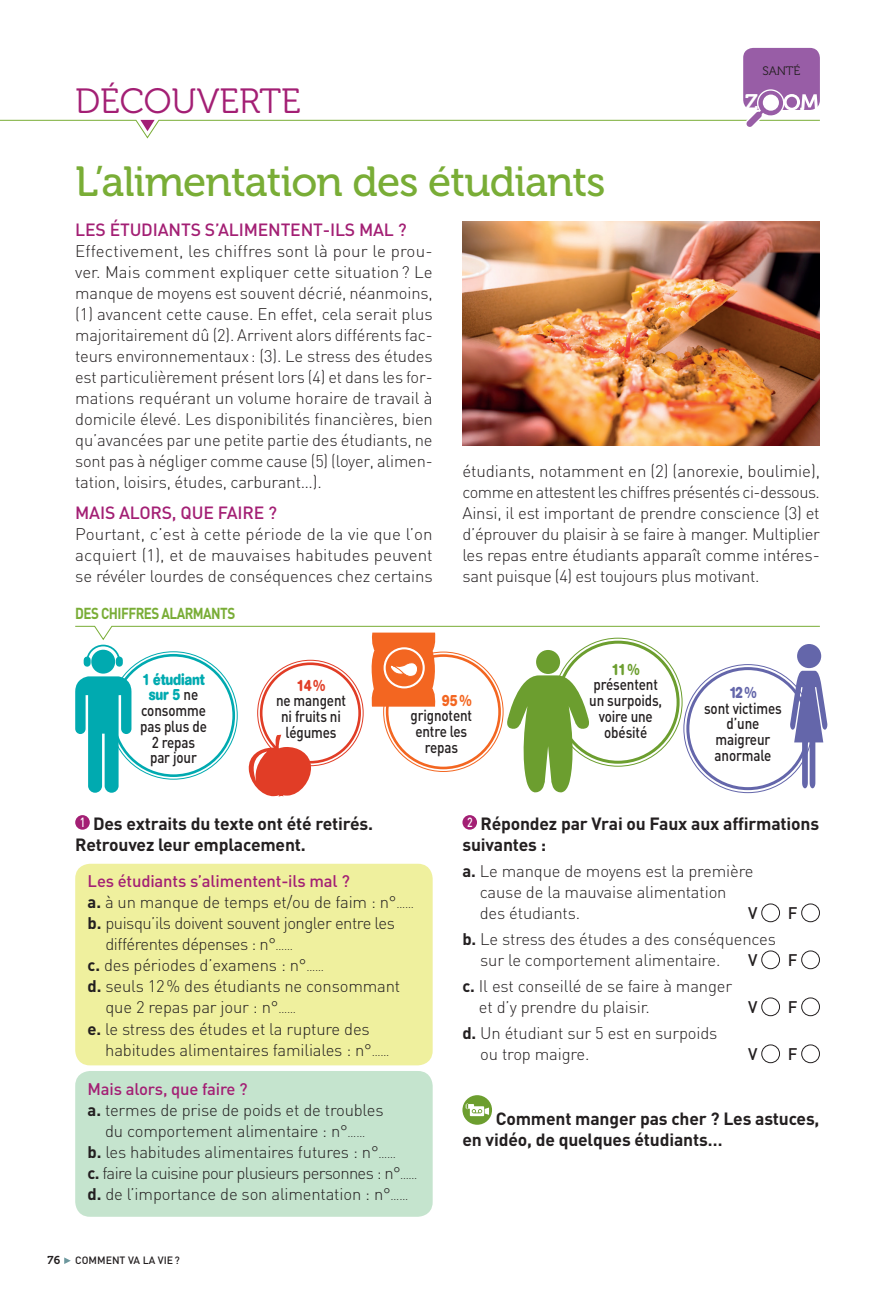
<style>
.page{position:relative;width:893px;height:1289px;background:#fff}
.page>*{position:absolute;margin:0;border:0;box-sizing:border-box;transform-origin:0 0}
.t1{font:42px "Museo 500";letter-spacing:-.02em;color:#79ad36}
.t2{font:35px "Museo 300";color:#a31f74}
.t3{font:22.4px "Museo 700";color:#fff}
.t4{font:700 17.5px/21px "DIN";letter-spacing:-.01em;color:#231f20}
.t5{font:500 17.5px "DIN";letter-spacing:-.01em;color:#a31f74}
.t6{font:300 16.62px/21px "DIN";letter-spacing:-.01em;color:#231f20}
.t7{font:300 16.62px "DIN";letter-spacing:-.03em;color:#231f20}
.t8{font:500 16.62px "DIN";letter-spacing:-.01em;color:#a31f74}
.t9{font:300 16.62px "DIN";letter-spacing:-.04em;color:#231f20}
.t10{font:500 16.62px "DIN";color:#231f20}
.t11{font:500 15.75px/15.8px "DIN";letter-spacing:-.01em;color:#231f20;text-align:center;scale:.85 1}
.t12{font:700 15.75px "DIN";letter-spacing:-.04em;color:#79ad36;scale:.85 1}
.t13{font:700 15.75px/15.8px "AG Book Rounded";letter-spacing:-.01em;color:#00aab0;text-align:center;scale:.85 1}
.t14{font:700 15.75px "AG Book Rounded";color:#6c9e2f;scale:.85 1}
.t15{font:700 15.75px "AG Book Rounded";color:#6466aa;scale:.85 1}
.t16{font:700 15.75px "AG Book Rounded";color:#f36621;scale:.85 1}
.t17{font:700 15.75px "AG Book Rounded";color:#e13d26;scale:.85 1}
.t18{font:12.25px "Museo 300";letter-spacing:-.01em;color:#231f20}
.t19{font:11.38px "Museo 700";color:#231f20}
.t20{font:500 10.5px "DIN";color:#231f20}
.s1{font-family:"DIN";font-weight:500;color:#231f20}
.s2{font-weight:500;font-size:13.12px;color:#fff}
.s3{font-weight:700}
.s4{font-size:12.25px}
</style>
<div class="page">
<div style="left:75px;top:863px;width:357px;height:202px;background:#eff09e;border-radius:15px"></div>
<div style="left:75px;top:1070px;width:357px;height:146px;background:#c5e4ce;border-radius:15px"></div>
<svg style="left:64px;top:1257px;width:7px;height:6px"></svg>
<div style="left:75px;top:815px;width:15px;height:14px;background:#a31f74;border-radius:50%"></div>
<div style="left:462px;top:1095px;width:30px;height:29px;background:#6c9e2f;border-radius:50%"></div>
<svg style="left:465px;top:1103px;width:24px;height:13px"></svg>
<div style="left:462px;top:815px;width:15px;height:14px;background:#a31f74;border-radius:50%"></div>
<div style="left:761px;top:903px;width:18px;height:19px;border:1px solid #231f20;border-radius:50%"></div>
<div style="left:801px;top:903px;width:18px;height:19px;border:1px solid #231f20;border-radius:50%"></div>
<div style="left:761px;top:950px;width:18px;height:18px;border:1px solid #231f20;border-radius:50%"></div>
<div style="left:801px;top:950px;width:18px;height:18px;border:1px solid #231f20;border-radius:50%"></div>
<div style="left:761px;top:997px;width:18px;height:18px;border:1px solid #231f20;border-radius:50%"></div>
<div style="left:801px;top:997px;width:18px;height:18px;border:1px solid #231f20;border-radius:50%"></div>
<div style="left:761px;top:1044px;width:18px;height:18px;border:1px solid #231f20;border-radius:50%"></div>
<div style="left:801px;top:1044px;width:18px;height:18px;border:1px solid #231f20;border-radius:50%"></div>
<img style="left:462px;top:221px;width:357px;height:224px">
<svg style="left:75px;top:625px;width:752px;height:171px"></svg>
<div style="left:743px;top:48px;width:76px;height:62px;background:#985da6;border-radius:10px"></div>
<svg style="left:0;top:88px;width:820px;height:51px"></svg>
<h2 class="t2" style="left:75px;top:82px;width:227px">DÉCOUVERTE</h2>
<h1 class="t1" style="left:75px;top:158px;width:531px">L’alimentation des étudiants</h1>
<p class="t18" style="left:762px;top:64px;width:39px">SANTÉ</p>
<h3 class="t3" style="left:744px;top:90px;width:15px">Z</h3>
<p class="t5" style="left:75px;top:218px;width:333px">LES ÉTUDIANTS S’ALIMENTENT-ILS MAL ?</p>
<p class="t6" style="left:75px;top:240px;width:359px;text-align:justify">Effectivement, les chiffres sont là pour le prou&shy;ver. Mais comment expliquer cette situation? Le manque de moyens est souvent décrié, néanmoins, (1) avancent cette cause. En effet, cela serait plus majoritairement dû (2). Arrivent alors différents fac&shy;teurs environnementaux: (3). Le stress des études est particulièrement présent lors (4) et dans les for&shy;mations requérant un volume horaire de travail à domicile élevé. Les disponibilités financières, bien qu’avancées par une petite partie des étudiants, ne sont pas à négliger comme cause (5) (loyer, alimen&shy;tation, loisirs, études, carburant…).</p>
<p class="t5" style="left:75px;top:501px;width:203px">MAIS ALORS, QUE FAIRE ?</p>
<p class="t6" style="left:75px;top:523px;width:359px;text-align:justify">Pourtant, c’est à cette période de la vie que l’on acquiert (1), et de mauvaises habitudes peuvent se révéler lourdes de conséquences chez certains</p>
<p class="t12" style="left:75px;top:603px;width:190px">DES CHIFFRES ALARMANTS</p>
<p class="t6" style="left:462px;top:460px;width:359px;text-align:justify">étudiants, notamment en (2) (anorexie, boulimie), comme en attestent les chiffres présentés ci-dessous.<br>Ainsi, il est important de prendre conscience (3) et d’éprouver du plaisir à se faire à manger. Multiplier les repas entre étudiants apparaît comme intéres&shy;sant puisque (4) est toujours plus motivant.</p>
<p class="t13" style="left:142px;top:671px;width:75px">1 étudiant sur 5 <span class="s1">ne</span></p>
<p class="t11" style="left:140px;top:702px;width:80px">consomme pas plus de<br>2 repas par jour</p>
<p class="t17" style="left:296px;top:676px;width:36px">14%</p>
<p class="t11" style="left:276px;top:692px;width:84px">ne mangent ni fruits ni légumes</p>
<p class="t16" style="left:442px;top:691px;width:36px">95%</p>
<p class="t11" style="left:410px;top:707px;width:74px">grignotent entre les repas</p>
<p class="t14" style="left:611px;top:660px;width:35px">11%</p>
<p class="t11" style="left:589px;top:676px;width:87px">présentent un surpoids, voire une obésité</p>
<p class="t15" style="left:728px;top:683px;width:34px">12%</p>
<p class="t11" style="left:703px;top:699px;width:93px">sont victimes d’une maigreur anormale</p>
<p class="t4" style="left:75px;top:812px;width:299px"><span class="s2">1</span> Des extraits du texte ont été retirés.<br>Retrouvez leur emplacement.</p>
<p class="t8" style="left:88px;top:870px;width:264px">Les étudiants s’alimentent-ils mal ?</p>
<p class="t6" style="left:88px;top:891px;width:328px"><span class="s3">a.</span> à un manque de temps et/ou de faim : n°<span class="s4">……</span></p>
<p class="t7" style="left:88px;top:913px;width:309px"><span class="s3">b.</span> puisqu’ils doivent souvent jongler entre les</p>
<p class="t7" style="left:105px;top:934px;width:189px">différentes dépenses : n°<span class="s4">……</span></p>
<p class="t6" style="left:88px;top:954px;width:238px"><span class="s3">c.</span> des périodes d’examens : n°<span class="s4">……</span></p>
<p class="t6" style="left:88px;top:975px;width:314px"><span class="s3">d.</span> seuls 12% des étudiants ne consommant</p>
<p class="t6" style="left:105px;top:996px;width:192px">que 2 repas par jour : n°<span class="s4">……</span></p>
<p class="t6" style="left:88px;top:1017px;width:283px"><span class="s3">e.</span> le stress des études et la rupture des</p>
<p class="t6" style="left:105px;top:1038px;width:285px">habitudes alimentaires familiales : n°<span class="s4">……</span></p>
<p class="t8" style="left:88px;top:1078px;width:162px">Mais alors, que faire ?</p>
<p class="t6" style="left:88px;top:1099px;width:297px"><span class="s3">a.</span> termes de prise de poids et de troubles</p>
<p class="t6" style="left:105px;top:1120px;width:262px">du comportement alimentaire : n°<span class="s4">……</span></p>
<p class="t6" style="left:88px;top:1141px;width:310px"><span class="s3">b.</span> les habitudes alimentaires futures : n°<span class="s4">……</span></p>
<p class="t9" style="left:88px;top:1162px;width:331px"><span class="s3">c.</span> faire la cuisine pour plusieurs personnes : n°<span class="s4">……</span></p>
<p class="t6" style="left:88px;top:1183px;width:322px"><span class="s3">d.</span> de l’importance de son alimentation : n°<span class="s4">……</span></p>
<p class="t19" style="left:48px;top:1253px;width:14px">76</p>
<p class="t20" style="left:75px;top:1253px;width:106px">COMMENT VA LA VIE?</p>
<p class="t4" style="left:462px;top:812px;width:358px"><span class="s2">2</span> Répondez par Vrai ou Faux aux affirmations suivantes :</p>
<p class="t6" style="left:479px;top:860px;width:275px;text-indent:-17px"><span class="s3">a.</span> Le manque de moyens est la première cause de la mauvaise alimentation des étudiants.</p>
<p class="t10" style="left:748px;top:902px;width:11px">V</p>
<p class="t10" style="left:787px;top:902px;width:11px">F</p>
<p class="t6" style="left:480px;top:928px;width:297px;text-indent:-18px"><span class="s3">b.</span> Le stress des études a des conséquences sur le comportement alimentaire.</p>
<p class="t10" style="left:748px;top:949px;width:11px">V</p>
<p class="t10" style="left:787px;top:949px;width:11px">F</p>
<p class="t6" style="left:479px;top:974px;width:255px;text-indent:-16px"><span class="s3">c.</span> Il est conseillé de se faire à manger et d’y prendre du plaisir.</p>
<p class="t6" style="left:480px;top:1021px;width:238px;text-indent:-18px"><span class="s3">d.</span> Un étudiant sur 5 est en surpoids ou trop maigre.</p>
<p class="t10" style="left:748px;top:995px;width:11px">V</p>
<p class="t10" style="left:787px;top:995px;width:11px">F</p>
<p class="t10" style="left:748px;top:1042px;width:11px">V</p>
<p class="t10" style="left:787px;top:1042px;width:11px">F</p>
<p class="t4" style="left:462px;top:1107px;width:358px;text-indent:33px">Comment manger pas cher ? Les astuces, en vidéo, de quelques étudiants…</p>
</div>
